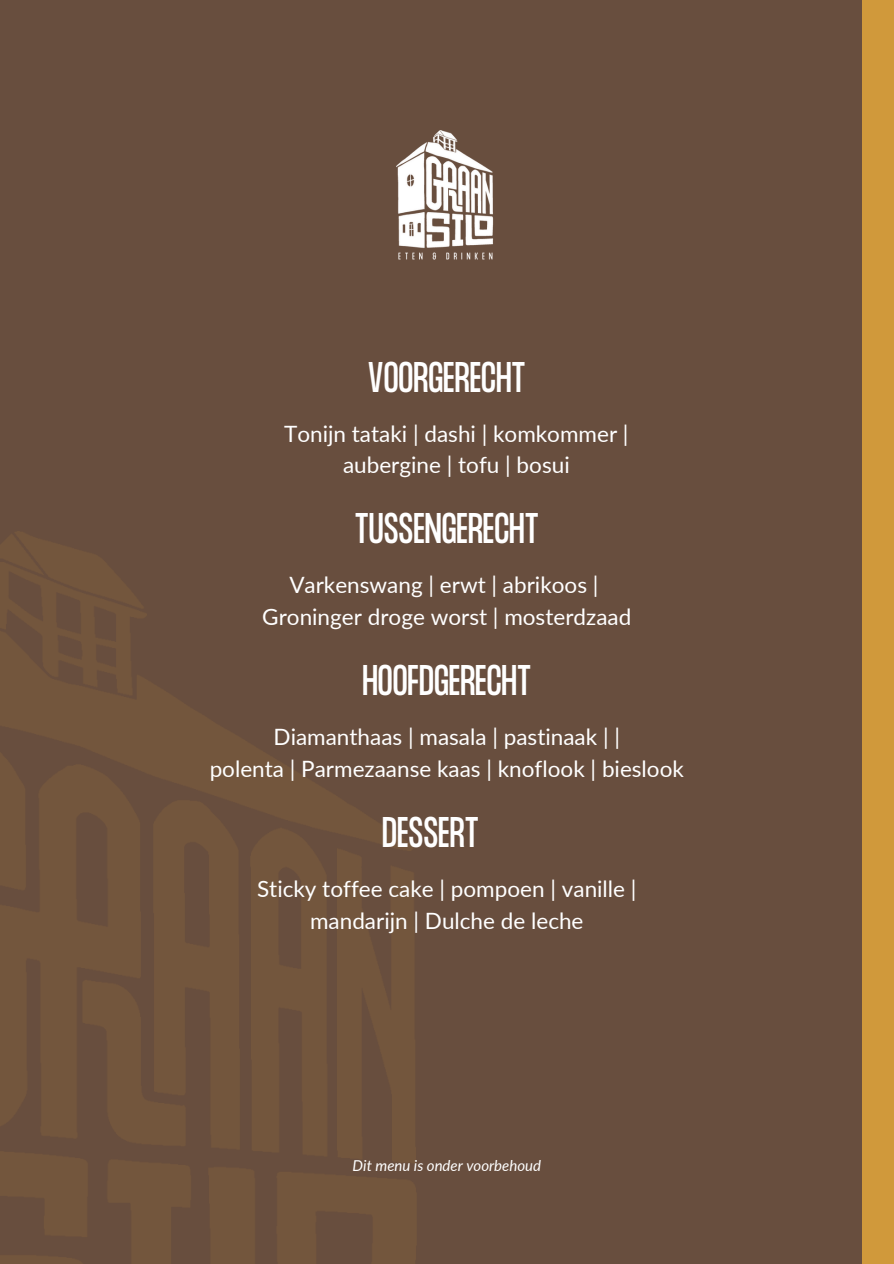
<style>
.page{position:relative;width:894px;height:1264px;background:#fff}
.page>*{position:absolute;margin:0;border:0;box-sizing:border-box;transform-origin:0 0}
.t1{font:37.5px "Formula Condensed";color:#fff}
.t2{font:22.5px/31.5px "Lato";color:#fff;text-align:center}
.t3{font:italic 15px "Lato";color:#fff}
</style>
<div class="page">
<div style="left:0;top:0;width:893px;height:1263px;background:#d0993b"></div>
<div style="left:0;top:0;width:860px;height:1263px;background:#684e3e"></div>
<img style="left:0;top:531px;width:416px;height:732px">
<img style="left:396px;top:131px;width:98px;height:129px">
<p class="t1" style="left:368px;top:358px;width:159px">VOORGERECHT</p>
<h1 class="t2" style="left:284px;top:417px;width:346px">Tonijn tataki | dashi | komkommer | aubergine | tofu | bosui</h1>
<h2 class="t1" style="left:354px;top:509px;width:186px">TUSSENGERECHT</h2>
<h1 class="t2" style="left:262px;top:568px;width:370px">Varkenswang | erwt | abrikoos |<br>Groninger droge worst | mosterdzaad</h1>
<h1 class="t1" style="left:362px;top:661px;width:170px">HOOFDGERECHT</h1>
<p class="t2" style="left:210px;top:720px;width:475px">Diamanthaas | masala | pastinaak | |<br>polenta | Parmezaanse kaas | knoflook | bieslook</p>
<h2 class="t1" style="left:382px;top:813px;width:98px">DESSERT</h2>
<h1 class="t2" style="left:257px;top:873px;width:381px">Sticky toffee cake | pompoen | vanille | mandarijn | Dulche de leche</h1>
<h2 class="t3" style="left:352px;top:1156px;width:190px">Dit menu is onder voorbehoud</h2>
</div>
